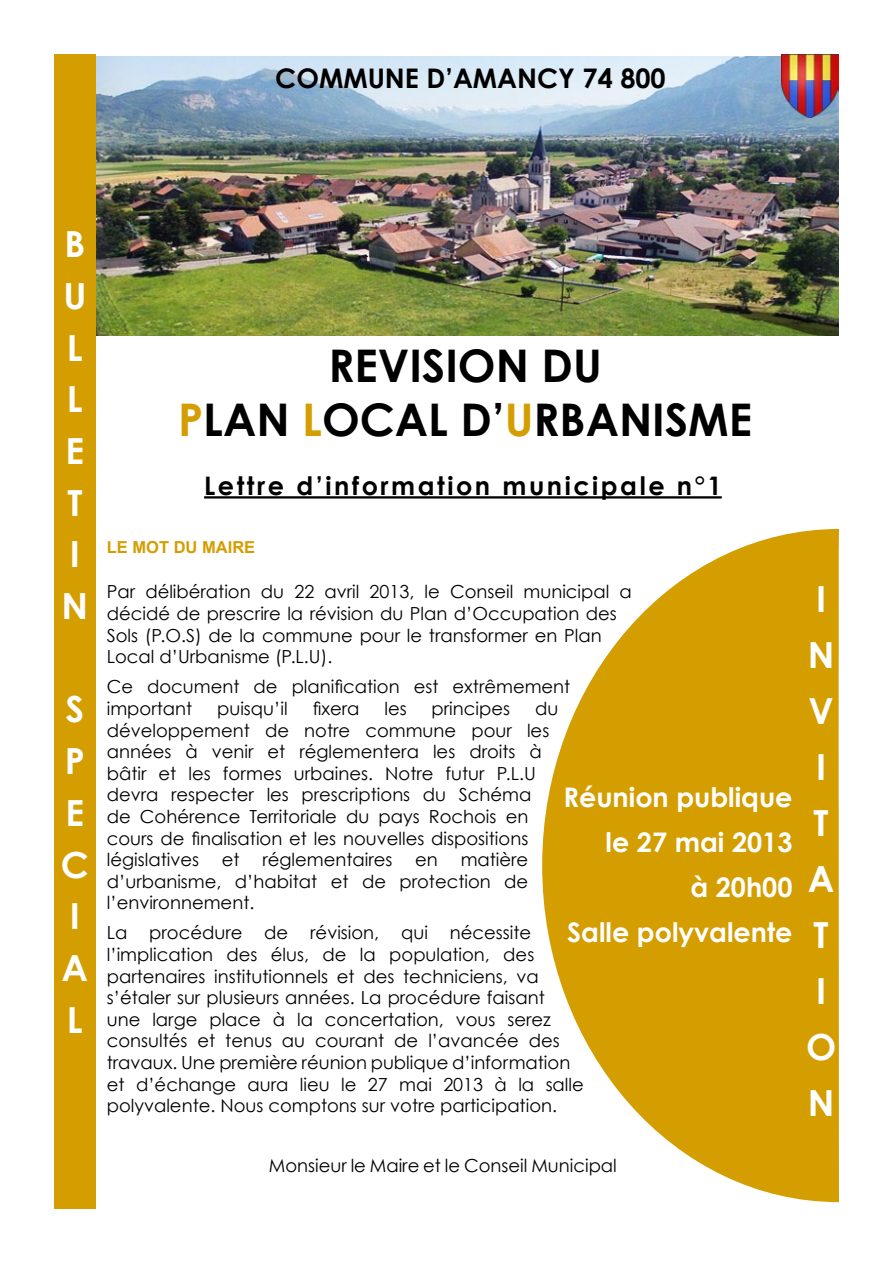
<style>
.page{position:relative;width:893px;height:1263px;background:#fff}
.page>*{position:absolute;margin:0;border:0;box-sizing:border-box;transform-origin:0 0}
.t1{font:700 45px/54px "Century Gothic";color:#000;text-align:center}
.t2{font:700 36px/51.8px "Century Gothic";color:#fff}
.t3{font:700 27px/45.2px "Century Gothic";color:#fff;text-align:right}
.t4{font:700 27px "Century Gothic";color:#000}
.t5{font:700 25.5px "Century Gothic";letter-spacing:.1em;color:#000}
.t6{font:18px/21.6px "Century Gothic";color:#000}
.t7{font:700 16.5px "Arial";color:#d49d00}
.s1{color:#d49d00}
</style>
<div class="page">
<img style="left:96px;top:56px;width:743px;height:280px">
<svg style="left:542px;top:529px;width:297px;height:673px;fill:#d49d00"></svg>
<div style="left:54px;top:54px;width:42px;height:1155px;background:#d49d00"></div>
<hr style="left:204px;top:496px;width:518px;height:2px;background:#000">
<img style="left:782px;top:54px;width:57px;height:63px">
<h3 class="t4" style="left:275px;top:61px;width:392px">COMMUNE D’AMANCY 74 800</h3>
<h2 class="t2" style="left:62px;top:217px;width:28px">B<br>U<br>L<br>L<br>E<br>T<br>I<br>N</h2>
<h2 class="t2" style="left:61px;top:683px;width:30px">S<br>P<br>E<br>C<br>I<br>A<br>L</h2>
<h1 class="t1" style="left:178px;top:338px;width:576px">REVISION DU<br><span class="s1">P</span>LAN <span class="s1">L</span>OCAL D’<span class="s1">U</span>RBANISME</h1>
<h3 class="t5" style="left:204px;top:470px;width:519px">Lettre d’information municipale n°1</h3>
<p class="t7" style="left:107px;top:536px;width:150px">LE MOT DU MAIRE</p>
<p class="t6" style="left:107px;top:581px;width:526px">Par délibération du 22 avril 2013, le Conseil municipal a décidé de prescrire la révision du Plan d’Occupation des Sols (P.O.S) de la commune pour le transformer en Plan Local d’Urbanisme (P.L.U).</p>
<p class="t6" style="left:107px;top:676px;width:465px">Ce document de planification est extrêmement important</p>
<p class="t6" style="left:217px;top:697px;width:72px">puisqu’il</p>
<p class="t6" style="left:313px;top:697px;width:48px">fixera</p>
<p class="t6" style="left:384px;top:697px;width:24px">les</p>
<p class="t6" style="left:432px;top:697px;width:80px">principes</p>
<p class="t6" style="left:107px;top:697px;width:453px;text-indent:428px">du développement de notre commune pour les années à venir et réglementera les droits à bâtir et les formes urbaines. Notre futur P.L.U devra respecter les prescriptions du Schéma de Cohérence Territoriale du pays Rochois en cours de finalisation et les nouvelles dispositions législatives</p>
<h3 class="t3" style="left:563px;top:774px;width:230px">Réunion publique le 27 mai 2013<br>à 20h00<br>Salle polyvalente</h3>
<p class="t6" style="left:107px;top:848px;width:423px;text-align:justify;text-indent:354px">matière d’urbanisme, d’habitat et de protection de l’environnement.</p>
<p class="t6" style="left:107px;top:922px;width:479px">La procédure de révision, qui nécessite l’implication des élus, de la population, des partenaires institutionnels et des techniciens, va s’étaler sur plusieurs années. La procédure faisant<br>une large place à la concertation, vous serez consultés et tenus au courant de l’avancée des travaux. Une première réunion publique d’information et d’échange aura lieu le 27 mai 2013 à la salle polyvalente. Nous comptons sur votre participation.</p>
<p class="t6" style="left:222px;top:848px;width:19px">et</p>
<p class="t6" style="left:262px;top:848px;width:132px">réglementaires</p>
<p class="t6" style="left:415px;top:848px;width:24px">en</p>
<h2 class="t2" style="left:806px;top:570px;width:32px;line-height:55.9px">I<br>N<br>V<br>I<br>T<br>A<br>T<br>I<br>O<br>N</h2>
<p class="t6" style="left:269px;top:1155px;width:349px">Monsieur le Maire et le Conseil Municipal</p>
</div>
